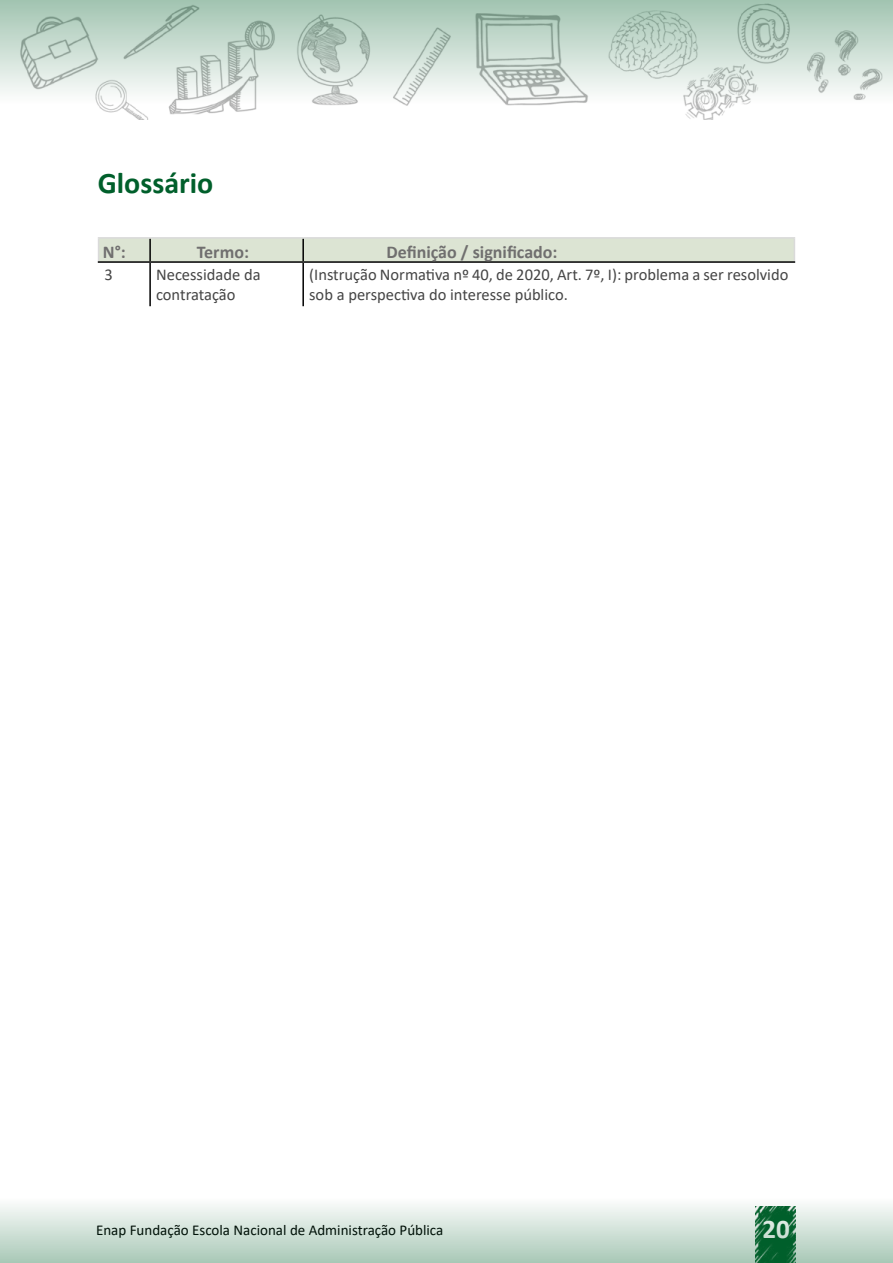
<style>
.page{position:relative;width:893px;height:1263px;background:#fff}
.page>*{position:absolute;margin:0;border:0;box-sizing:border-box;transform-origin:0 0}
.t1{font:700 30px "Calibri";color:#005f2b}
.t2{font:700 27px "Calibri";color:#fff}
.t3{font:700 18px "Calibri";color:#706f6f}
.t4{font:16.5px/19.8px "Calibri";color:#454545}
.t5{font:15px "Calibri";color:#000}
</style>
<div class="page">
<svg style="left:0;top:0;width:893px;height:120px"></svg>
<svg style="left:0;top:1205px;width:893px;height:58px"></svg>
<hr style="left:149px;top:263px;width:2px;height:43px;background:#000">
<hr style="left:302px;top:263px;width:2px;height:43px;background:#000">
<hr style="left:98px;top:237px;width:52px;height:2px;background:#dadada">
<hr style="left:150px;top:237px;width:153px;height:2px;background:#dadada">
<hr style="left:303px;top:237px;width:492px;height:2px;background:#dadada">
<div style="left:98px;top:238px;width:697px;height:23px;background:#dce4d3"></div>
<hr style="left:98px;top:261px;width:52px;height:2px;background:#000">
<hr style="left:150px;top:261px;width:153px;height:2px;background:#000">
<hr style="left:303px;top:261px;width:492px;height:2px;background:#000">
<h1 class="t1" style="left:98px;top:161px;width:117px">Glossário</h1>
<p class="t3" style="left:103px;top:239px;width:24px">N°:</p>
<p class="t3" style="left:197px;top:239px;width:54px">Termo:</p>
<p class="t3" style="left:387px;top:239px;width:173px">Definição / significado:</p>
<p class="t4" style="left:105px;top:265px;width:10px">3</p>
<p class="t4" style="left:156px;top:265px;width:106px">Necessidade da contratação</p>
<p class="t4" style="left:309px;top:265px;width:481px">(Instrução Normativa nº 40, de 2020, Art. 7º, I): problema a ser resolvido sob a perspectiva do interesse público.</p>
<p class="t5" style="left:96px;top:1220px;width:349px">Enap Fundação Escola Nacional de Administração Pública</p>
<h2 class="t2" style="left:763px;top:1210px;width:29px">20</h2>
</div>
